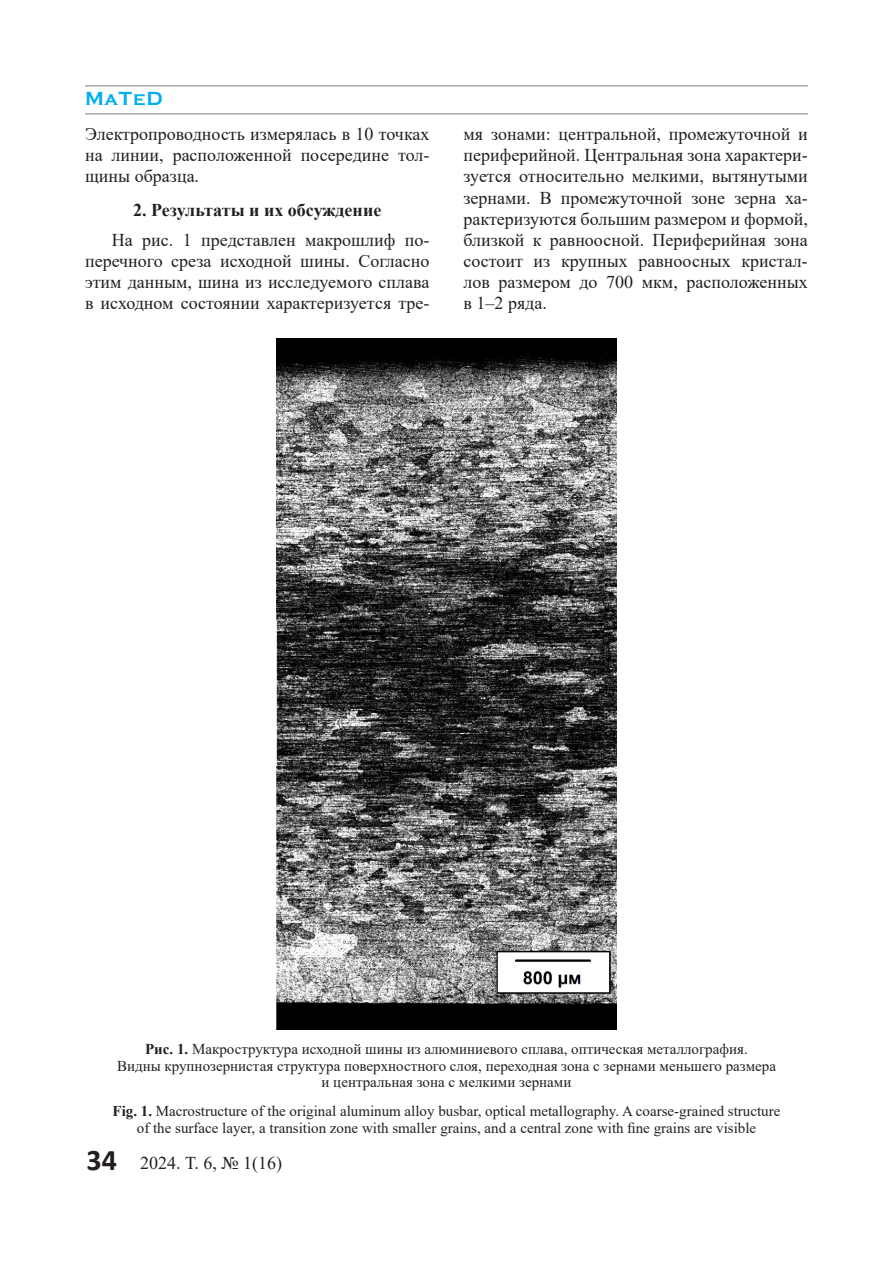
<style>
.page{position:relative;width:893px;height:1263px;background:#fff}
.page>*{position:absolute;margin:0;border:0;box-sizing:border-box;transform-origin:0 0}
.t1{font:700 19.5px "Copperplate Gothic";letter-spacing:.04em;color:#00aeef}
.t2{font:18px/21.1px "Times New Roman";color:#231f20;text-align:justify}
.t3{font:700 18px "Times New Roman";color:#231f20}
.t4{font:15px/16.5px "Times New Roman";color:#231f20;text-align:center}
.s1{color:#000}
.s2{font-weight:700}
.s3{font-family:"Calibri";font-weight:700;font-size:30px}
</style>
<div class="page">
<hr style="left:85px;top:113px;width:723px;height:2px;background:#a8a9ad">
<hr style="left:85px;top:85px;width:723px;height:2px;background:#a8a9ad">
<img style="left:276px;top:339px;width:341px;height:690px">
<p class="t1" style="left:85px;top:88px;width:79px">MaTeD</p>
<p class="t2" style="left:85px;top:123px;width:346px">Электропроводность измерялась в 10 точках на линии, расположенной посередине тол&shy;щины образца.</p>
<p class="t3" style="left:133px;top:197px;width:250px">2. Результаты и их обсуждение</p>
<p class="t2" style="left:85px;top:229px;width:346px;text-indent:27px">На рис. 1 представлен макрошлиф по&shy;перечного среза исходной шины. Согласно этим данным, шина из исследуемого сплава в исходном состоянии характеризуется тре-</p>
<p class="t2" style="left:463px;top:123px;width:346px">мя зонами: центральной, промежуточной и периферийной. Центральная зона характери&shy;зуется относительно мелкими, вытянутыми зернами. В промежуточной зоне зерна ха&shy;рактеризуются большим размером и формой, близкой к равноосной. Периферийная зона состоит из крупных равноосных кристал&shy;лов размером до 700 мкм, расположенных в 1<span class="s1">–</span>2 ряда.</p>
<p class="t4" style="left:117px;top:1040px;width:660px"><span class="s2">Рис. 1.</span> Макроструктура исходной шины из алюминиевого сплава, оптическая металлография.<br>Видны крупнозернистая структура поверхностного слоя, переходная зона с зернами меньшего размера и центральная зона с мелкими зернами</p>
<p class="t4" style="left:113px;top:1102px;width:669px"><span class="s2">Fig. 1.</span> Macrostructure of the original aluminum alloy busbar, optical metallography. A coarse-grained structure of the surface layer, a transition zone with smaller grains, and a central zone with fine grains are visible</p>
<p class="t2" style="left:87px;top:1152px;width:197px"><span class="s3">34</span> 2024. Т. 6, № 1(16)</p>
</div>
